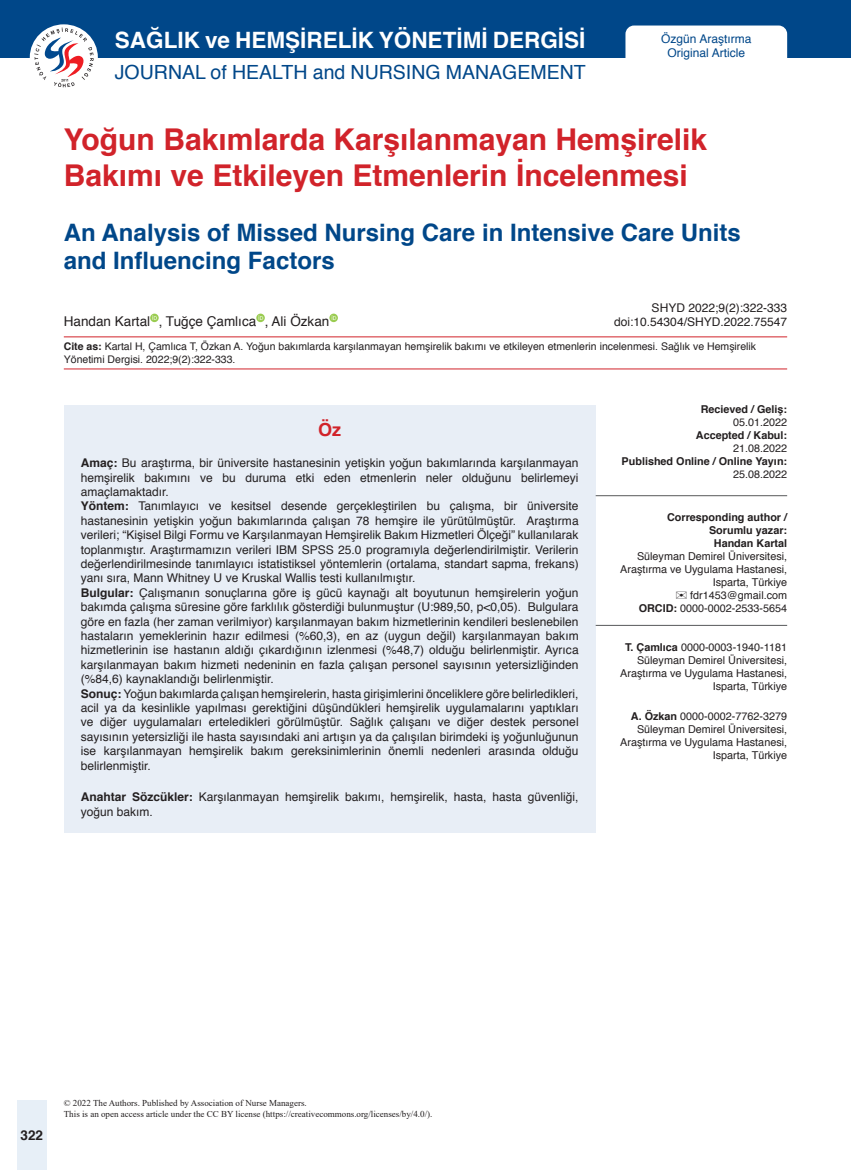
<style>
.page{position:relative;width:851px;height:1170px;background:#fff}
.page>*{position:absolute;margin:0;border:0;box-sizing:border-box;transform-origin:0 0}
.Makale_Başlık_1{font:700 30px/36px "Helvetica";color:#d1232a}
.Makale_Başlık_2{font:700 24px/28.8px "Helvetica";color:#004789}
.t1{font:700 22.5px "Helvetica";color:#fff}
.t2{font:19.5px "Helvetica";color:#004789}
.Öz_başlık{font:700 18px "Helvetica";color:#d1232a}
.Yazarlar{font:13.5px "Helvetica";color:#231f20}
.t3{font:700 13.5px "Helvetica";color:#231f20}
.Öz{font:12px/14.4px "Helvetica";color:#231f20;text-align:justify}
.Anahtar_kelimeler{font:12px/14.4px "Helvetica";color:#231f20}
.DOI{font:12px "Helvetica";color:#231f20}
.t4{font:12px/14.4px "Helvetica";color:#004789;text-align:center}
.Diğer_yazarlar{font:10.8px/12.9px "Helvetica";color:#231f20;text-align:right}
.Sorumlu_yazar{font:10.8px/12.9px "Helvetica";color:#231f20;text-align:right}
.Geliş_kabul_tarihile{font:700 10.8px "Helvetica";color:#231f20}
.Sorumlu_yazar-2{font:700 10.8px/12.9px "Helvetica";color:#231f20;text-align:right}
.Geliş_kabul_tarihile-2{font:10.8px "Helvetica";color:#231f20}
.Atıf{font:10.5px/12.6px "Helvetica";color:#231f20}
.t5{font:9px/10.8px "Times New Roman";color:#231f20}
.s1{font-weight:700}
</style>
<div class="page">
<div style="left:0;top:0;width:850px;height:57px;background:#004789"></div>
<div style="left:30px;top:24px;width:68px;height:66px;background:#fff;border-radius:50%"></div>
<svg style="left:34px;top:28px;width:60px;height:59px"></svg>
<div style="left:625px;top:26px;width:162px;height:32px;background:#fff"></div>
<div style="left:17px;top:1099px;width:30px;height:70px;background:#e7eff7"></div>
<hr style="left:64px;top:336px;width:723px;height:1px;background:#d1232a">
<hr style="left:64px;top:368px;width:723px;height:1px;background:#d1232a">
<svg style="left:150px;top:313px;width:9px;height:9px"></svg>
<svg style="left:152px;top:315px;width:5px;height:5px"></svg>
<svg style="left:256px;top:313px;width:9px;height:9px"></svg>
<svg style="left:258px;top:315px;width:5px;height:5px"></svg>
<svg style="left:329px;top:313px;width:9px;height:9px"></svg>
<svg style="left:331px;top:315px;width:5px;height:5px"></svg>
<div style="left:64px;top:405px;width:531px;height:427px;background:#e8eef6"></div>
<hr style="left:595px;top:495px;width:192px;height:1px;background:#57585a">
<hr style="left:595px;top:625px;width:192px;height:1px;background:#57585a">
<h3 class="t1" style="left:115px;top:21px;width:472px">SAĞLIK ve HEMŞİRELİK YÖNETİMİ DERGİSİ</h3>
<h3 class="t2" style="left:115px;top:57px;width:472px">JOURNAL of HEALTH and NURSING MANAGEMENT</h3>
<p class="t4" style="left:661px;top:32px;width:92px">Özgün Araştırma<br>Original Article</p>
<p class="Makale_Başlık_1" style="left:64px;top:122px;width:645px">Yoğun Bakımlarda Karşılanmayan Hemşirelik<br>Bakımı ve Etkileyen Etmenlerin İncelenmesi</p>
<p class="Makale_Başlık_2" style="left:64px;top:218px;width:678px">An Analysis of Missed Nursing Care in Intensive Care Units and Influencing Factors</p>
<p class="Yazarlar" style="left:64px;top:311px;width:267px">Handan Kartal , Tuğçe Çamlıca , Ali Özkan</p>
<p class="DOI" style="left:651px;top:298px;width:137px">SHYD 2022;9(2):322-333</p>
<p class="DOI" style="left:614px;top:313px;width:174px">doi:10.54304/SHYD.2022.75547</p>
<p class="Atıf" style="left:64px;top:340px;width:693px"><span class="s1">Cite as:</span> Kartal H, Çamlıca T, Özkan A. Yoğun bakımlarda karşılanmayan hemşirelik bakımı ve etkileyen etmenlerin incelenmesi. Sağlık ve Hemşirelik<br>Yönetimi Dergisi. 2022;9(2):322-333.</p>
<p class="Öz_başlık" style="left:318px;top:415px;width:25px">Öz</p>
<p class="Öz" style="left:81px;top:456px;width:499px"><span class="s1">Amaç:</span> Bu araştırma, bir üniversite hastanesinin yetişkin yoğun bakımlarında karşılanmayan hemşirelik bakımını ve bu duruma etki eden etmenlerin neler olduğunu belirlemeyi amaçlamaktadır.</p>
<p class="Öz" style="left:81px;top:499px;width:499px"><span class="s1">Yöntem:</span> Tanımlayıcı ve kesitsel desende gerçekleştirilen bu çalışma, bir üniversite hastanesinin yetişkin yoğun bakımlarında çalışan 78 hemşire ile yürütülmüştür. Araştırma verileri; “Kişisel Bilgi Formu ve Karşılanmayan Hemşirelik Bakım Hizmetleri Ölçeği” kullanılarak toplanmıştır. Araştırmamızın verileri IBM SPSS 25.0 programıyla değerlendirilmiştir. Verilerin değerlendirilmesinde tanımlayıcı istatistiksel yöntemlerin (ortalama, standart sapma, frekans) yanı sıra, Mann Whitney U ve Kruskal Wallis testi kullanılmıştır.</p>
<p class="Öz" style="left:81px;top:585px;width:499px"><span class="s1">Bulgular:</span> Çalışmanın sonuçlarına göre iş gücü kaynağı alt boyutunun hemşirelerin yoğun bakımda çalışma süresine göre farklılık gösterdiği bulunmuştur (U:989,50, p&lt;0,05). Bulgulara göre en fazla (her zaman verilmiyor) karşılanmayan bakım hizmetlerinin kendileri beslenebilen hastaların yemeklerinin hazır edilmesi (%60,3), en az (uygun değil) karşılanmayan bakım hizmetlerinin ise hastanın aldığı çıkardığının izlenmesi (%48,7) olduğu belirlenmiştir. Ayrıca karşılanmayan bakım hizmeti nedeninin en fazla çalışan personel sayısının yetersizliğinden (%84,6) kaynaklandığı belirlenmiştir.</p>
<p class="Öz" style="left:81px;top:686px;width:499px"><span class="s1">Sonuç:</span> Yoğun bakımlarda çalışan hemşirelerin, hasta girişimlerini önceliklere göre belirledikleri, acil ya da kesinlikle yapılması gerektiğini düşündükleri hemşirelik uygulamalarını yaptıkları ve diğer uygulamaları erteledikleri görülmüştür. Sağlık çalışanı ve diğer destek personel sayısının yetersizliği ile hasta sayısındaki ani artışın ya da çalışılan birimdeki iş yoğunluğunun ise karşılanmayan hemşirelik bakım gereksinimlerinin önemli nedenleri arasında olduğu belirlenmiştir.</p>
<p class="Anahtar_kelimeler" style="left:81px;top:790px;width:499px"><span class="s1">Anahtar Sözcükler:</span> Karşılanmayan hemşirelik bakımı, hemşirelik, hasta, hasta güvenliği, yoğun bakım.</p>
<p class="Geliş_kabul_tarihile" style="left:700px;top:401px;width:88px">Recieved / Geliş:</p>
<p class="Geliş_kabul_tarihile-2" style="left:733px;top:414px;width:56px">05.01.2022</p>
<p class="Geliş_kabul_tarihile" style="left:695px;top:426px;width:93px">Accepted / Kabul:</p>
<p class="Geliş_kabul_tarihile-2" style="left:733px;top:440px;width:56px">21.08.2022</p>
<p class="Geliş_kabul_tarihile" style="left:621px;top:452px;width:167px">Published Online / Online Yayın:</p>
<p class="Geliş_kabul_tarihile-2" style="left:733px;top:466px;width:56px">25.08.2022</p>
<p class="Sorumlu_yazar-2" style="left:667px;top:511px;width:122px">Corresponding author /<br>Sorumlu yazar:</p>
<p class="Sorumlu_yazar-2" style="left:713px;top:537px;width:75px">Handan Kartal</p>
<p class="Sorumlu_yazar" style="left:620px;top:550px;width:168px">Süleyman Demirel Üniversitesi,<br>Araştırma ve Uygulama Hastanesi,<br>Isparta, Türkiye</p>
<p class="Sorumlu_yazar" style="left:675px;top:589px;width:113px">✉ fdr1453@gmail.com</p>
<p class="Sorumlu_yazar" style="left:638px;top:602px;width:150px"><span class="s1">ORCID:</span> 0000-0002-2533-5654</p>
<p class="Diğer_yazarlar" style="left:620px;top:641px;width:168px"><span class="s1">T. Çamlıca</span> 0000-0003-1940-1181<br>Süleyman Demirel Üniversitesi,<br>Araştırma ve Uygulama Hastanesi,<br>Isparta, Türkiye</p>
<p class="Diğer_yazarlar" style="left:620px;top:709px;width:168px"><span class="s1">A. Özkan</span> 0000-0002-7762-3279<br>Süleyman Demirel Üniversitesi,<br>Araştırma ve Uygulama Hastanesi,<br>Isparta, Türkiye</p>
<p class="t3" style="left:21px;top:1124px;width:24px">322</p>
<p class="t5" style="left:64px;top:1097px;width:370px">© 2022 The Authors. Published by Association of Nurse Managers.<br>This is an open access article under the CC BY license (https://creativecommons.org/licenses/by/4.0/).</p>
</div>
